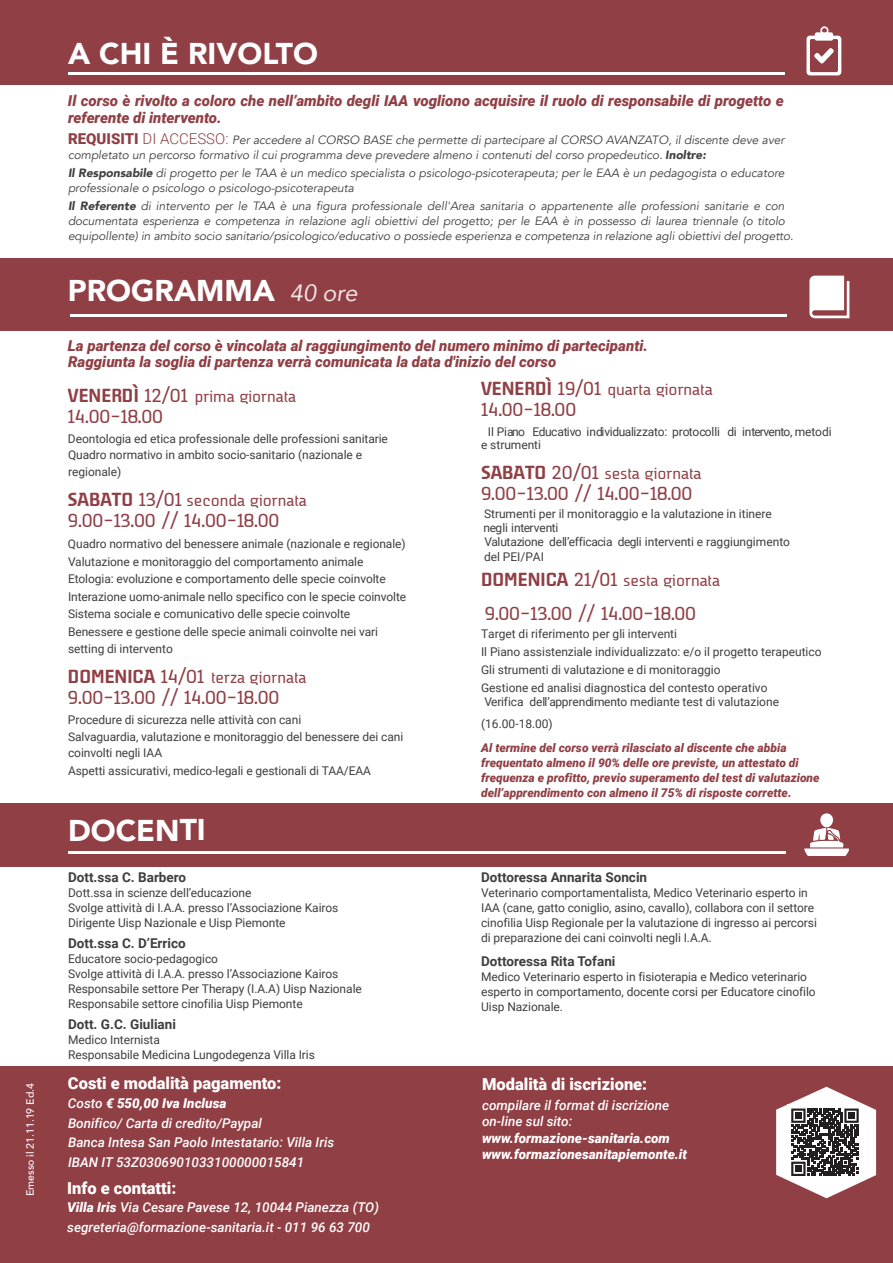
<style>
.page{position:relative;width:893px;height:1263px;background:#fff}
.page>*{position:absolute;margin:0;border:0;box-sizing:border-box;transform-origin:0 0}
.t1{font:900 30px "Avenir";color:#fff}
.t2{font:22.5px "Rodian";color:#903f45}
.t3{font:18px "Rodian";color:#903f45}
.t4{font:900 16.5px "Roboto";color:#fff}
.t5{font:italic 900 15px/16.5px "Roboto";color:#903f45}
.t6{font:italic 500 13.5px/19.5px "Roboto";color:#fff}
.t7{font:700 13.5px "Roboto";color:#3e3e3f}
.t8{font:italic 900 13.5px/16.5px "Roboto";color:#fff}
.t9{font:12px/15px "Roboto";letter-spacing:-.005em;color:#3e3e3f}
.t10{font:italic 12px/15px "Avenir";letter-spacing:-.005em;color:#3f3f40}
.t11{font:italic 900 12px/15px "Roboto";color:#903f45}
.t12{font:500 10.5px "Avenir";color:#fff}
.s1{font-family:"Roboto";font-weight:900;font-style:normal;font-size:15px;color:#903f45}
.s2{font-family:"Roboto";font-weight:300;font-style:normal;font-size:15px;color:#903f45}
.s3{font-weight:900}
.s4{font-weight:400;font-style:italic;font-size:23.55px;color:#f0e4e2}
.s5{font-weight:700;font-size:22.5px}
.s6{font-size:22.5px}
</style>
<div class="page">
<div style="left:0;top:1066px;width:893px;height:197px;background:#903f45"></div>
<div style="left:0;top:803px;width:893px;height:64px;background:#903f45"></div>
<div style="left:0;top:0;width:893px;height:85px;background:#903f45"></div>
<div style="left:0;top:258px;width:893px;height:73px;background:#903f45"></div>
<div style="left:820px;top:813px;width:13px;height:14px;background:#fff;border-radius:50%"></div>
<svg style="left:804px;top:828px;width:45px;height:28px"></svg>
<hr style="left:68px;top:851px;width:717px;height:3px;background:#fff">
<hr style="left:68px;top:72px;width:716px;height:3px;background:#fff">
<svg style="left:806px;top:26px;width:35px;height:49px"></svg>
<svg style="left:809px;top:276px;width:40px;height:42px;background:#eadbdc"></svg>
<hr style="left:70px;top:314px;width:716px;height:3px;background:#fff">
<svg style="left:776px;top:1086px;width:101px;height:113px"></svg>
<p class="t12" style="left:21px;top:1196px;width:115px;rotate:-90deg">Emesso il 21.11.19 Ed.4</p>
<h1 class="t1" style="left:68px;top:28px;width:252px">A CHI È RIVOLTO</h1>
<p class="t5" style="left:68px;top:92px;width:717px">Il corso è rivolto a coloro che nell’ambito degli IAA vogliono acquisire il ruolo di responsabile di progetto e referente di intervento.</p>
<p class="t10" style="left:68px;top:132px;width:718px"><span class="s1">REQUISITI</span> <span class="s2">DI ACCESSO:</span> Per accedere al CORSO BASE che permette di partecipare al CORSO AVANZATO, il discente deve aver completato un percorso formativo il cui programma deve prevedere almeno i contenuti del corso propedeutico. <span class="s3">Inoltre:</span></p>
<p class="t10" style="left:68px;top:165px;width:718px"><span class="s3">Il Responsabile</span> di progetto per le TAA è un medico specialista o psicologo-psicoterapeuta; per le EAA è un pedagogista o educatore professionale o psicologo o psicologo-psicoterapeuta</p>
<p class="t10" style="left:68px;top:198px;width:727px"><span class="s3">Il Referente</span> di intervento per le TAA è una figura professionale dell'Area sanitaria o appartenente alle professioni sanitarie e con documentata esperienza e competenza in relazione agli obiettivi del progetto; per le EAA è in possesso di laurea triennale (o titolo equipollente) in ambito socio sanitario/psicologico/educativo o possiede esperienza e competenza in relazione agli obiettivi del progetto.</p>
<h1 class="t1" style="left:68px;top:265px;width:291px">PROGRAMMA <span class="s4">40 ore</span></h1>
<p class="t5" style="left:68px;top:337px;width:581px">La partenza del corso è vincolata al raggiungimento del numero minimo di partecipanti.<br>Raggiunta la soglia di partenza verrà comunicata la data d'inizio del corso</p>
<h3 class="t3" style="left:68px;top:387px;width:230px"><span class="s5">VENERDÌ</span> <span class="s6">12/01</span> prima giornata</h3>
<h2 class="t2" style="left:68px;top:405px;width:97px">14.00-18.00</h2>
<p class="t9" style="left:68px;top:430px;width:321px;line-height:16.5px">Deontologia ed etica professionale delle professioni sanitarie<br>Quadro normativo in ambito socio-sanitario (nazionale e regionale)</p>
<h3 class="t3" style="left:68px;top:491px;width:240px"><span class="s5">SABATO</span> <span class="s6">13/01</span> seconda giornata</h3>
<h2 class="t2" style="left:68px;top:509px;width:213px">9.00-13.00 // 14.00-18.00</h2>
<p class="t9" style="left:68px;top:534px;width:340px;line-height:17.5px">Quadro normativo del benessere animale (nazionale e regionale)<br>Valutazione e monitoraggio del comportamento animale Etologia: evoluzione e comportamento delle specie coinvolte Interazione uomo-animale nello specifico con le specie coinvolte Sistema sociale e comunicativo delle specie coinvolte Benessere e gestione delle specie animali coinvolte nei vari setting di intervento</p>
<h3 class="t3" style="left:68px;top:668px;width:240px"><span class="s5">DOMENICA</span> <span class="s6">14/01</span> terza giornata</h3>
<h2 class="t2" style="left:68px;top:686px;width:213px">9.00-13.00 // 14.00-18.00</h2>
<p class="t9" style="left:68px;top:711px;width:337px;line-height:16.5px">Procedure di sicurezza nelle attività con cani<br>Salvaguardia, valutazione e monitoraggio del benessere dei cani coinvolti negli IAA</p>
<p class="t9" style="left:68px;top:763px;width:304px">Aspetti assicurativi, medico-legali e gestionali di TAA/EAA</p>
<h1 class="t1" style="left:68px;top:804px;width:139px">DOCENTI</h1>
<p class="t7" style="left:68px;top:868px;width:120px">Dott.ssa C. Barbero</p>
<p class="t9" style="left:68px;top:885px;width:272px">Dott.ssa in scienze dell’educazione<br>Svolge attività di I.A.A. presso l’Associazione Kairos<br>Dirigente Uisp Nazionale e Uisp Piemonte</p>
<p class="t7" style="left:68px;top:934px;width:119px">Dott.ssa C. D’Errico</p>
<p class="t9" style="left:68px;top:951px;width:295px">Educatore socio-pedagogico<br>Svolge attività di I.A.A. presso l’Associazione Kairos Responsabile settore Per Therapy (I.A.A) Uisp Nazionale Responsabile settore cinofilia Uisp Piemonte</p>
<p class="t7" style="left:68px;top:1015px;width:109px">Dott. G.C. Giuliani</p>
<p class="t9" style="left:68px;top:1032px;width:248px">Medico Internista<br>Responsabile Medicina Lungodegenza Villa Iris</p>
<h3 class="t4" style="left:68px;top:1071px;width:215px">Costi e modalità pagamento:</h3>
<p class="t6" style="left:68px;top:1093px;width:268px">Costo <span class="s3">€ 550,00 Iva Inclusa<br></span>Bonifico/ Carta di credito/Paypal<br>Banca Intesa San Paolo Intestatario: Villa Iris IBAN IT 53Z0306901033100000015841</p>
<h3 class="t4" style="left:67px;top:1177px;width:111px">Info e contatti:</h3>
<p class="t6" style="left:67px;top:1197px;width:313px"><span class="s3">Villa Iris</span> Via Cesare Pavese 12, 10044 Pianezza (TO) segreteria@formazione-sanitaria.it - 011 96 63 700</p>
<h3 class="t3" style="left:481px;top:380px;width:233px"><span class="s5">VENERDÌ</span> <span class="s6">19/01</span> quarta giornata</h3>
<h2 class="t2" style="left:481px;top:398px;width:97px">14.00-18.00</h2>
<p class="t9" style="left:481px;top:425px;width:352px;line-height:12.6px;text-indent:7px">Il Piano Educativo in dividualizzato: protocolli di intervento, metodi e strumenti</p>
<h3 class="t3" style="left:481px;top:464px;width:222px"><span class="s5">SABATO</span> <span class="s6">20/01</span> sesta giornata</h3>
<h2 class="t2" style="left:481px;top:482px;width:213px">9.00-13.00 // 14.00-18.00</h2>
<p class="t9" style="left:484px;top:506px;width:308px;line-height:14.5px">Strumenti per il monitoraggio e la valutazione in itinere<br>ne gli interv enti<br>Valutazio ne dell’efficacia deg li interventi e raggiungimento del PEI/PAI</p>
<h3 class="t3" style="left:481px;top:571px;width:240px"><span class="s5">DOMENICA</span> <span class="s6">21/01</span> sesta giornata</h3>
<h2 class="t2" style="left:485px;top:602px;width:213px">9.00-13.00 // 14.00-18.00</h2>
<p class="t9" style="left:481px;top:624px;width:342px;line-height:18px">Target di riferimento per gli interventi<br>Il Piano assistenziale individualizzato: e/o il progetto terapeutico Gli strumenti di valutazione e di monitoraggio<br>Gestione ed analisi diagnostica del contesto operativo</p>
<p class="t9" style="left:481px;top:691px;width:300px;line-height:21.6px">Verifica dell’ap pr endi m ento mediante test di valutazione (16.00-18.00)</p>
<p class="t11" style="left:481px;top:740px;width:340px">Al termine del corso verrà rilasciato al discente che abbia frequentato almeno il 90% delle ore previste, un attestato di frequenza e profitto, previo superamento del test di valutazione dell’apprendimento con almeno il 75% di risposte corrette.</p>
<p class="t7" style="left:481px;top:868px;width:168px">Dottoressa Annarita Soncin</p>
<p class="t9" style="left:481px;top:885px;width:337px">Veterinario comportamentalista, Medico Veterinario esperto in IAA (cane, gatto coniglio, asino, cavallo), collabora con il settore cinofilia Uisp Regionale per la valutazione di ingresso ai percorsi di preparazione dei cani coinvolti negli I.A.A.</p>
<p class="t7" style="left:481px;top:952px;width:136px">Dottoressa Rita Tofani</p>
<p class="t9" style="left:481px;top:969px;width:336px">Medico Veterinario esperto in fisioterapia e Medico veterinario esperto in comportamento, docente corsi per Educatore cinofilo<br>Uisp Nazionale.</p>
<h3 class="t4" style="left:482px;top:1073px;width:167px">Modalità di iscrizione:</h3>
<p class="t6" style="left:482px;top:1096px;width:189px;line-height:16.5px">compilare il format di iscrizione on-line sul sito:</p>
<p class="t8" style="left:482px;top:1129px;width:207px">www.formazione-sanitaria.com www.formazionesanitapiemonte.it</p>
</div>
